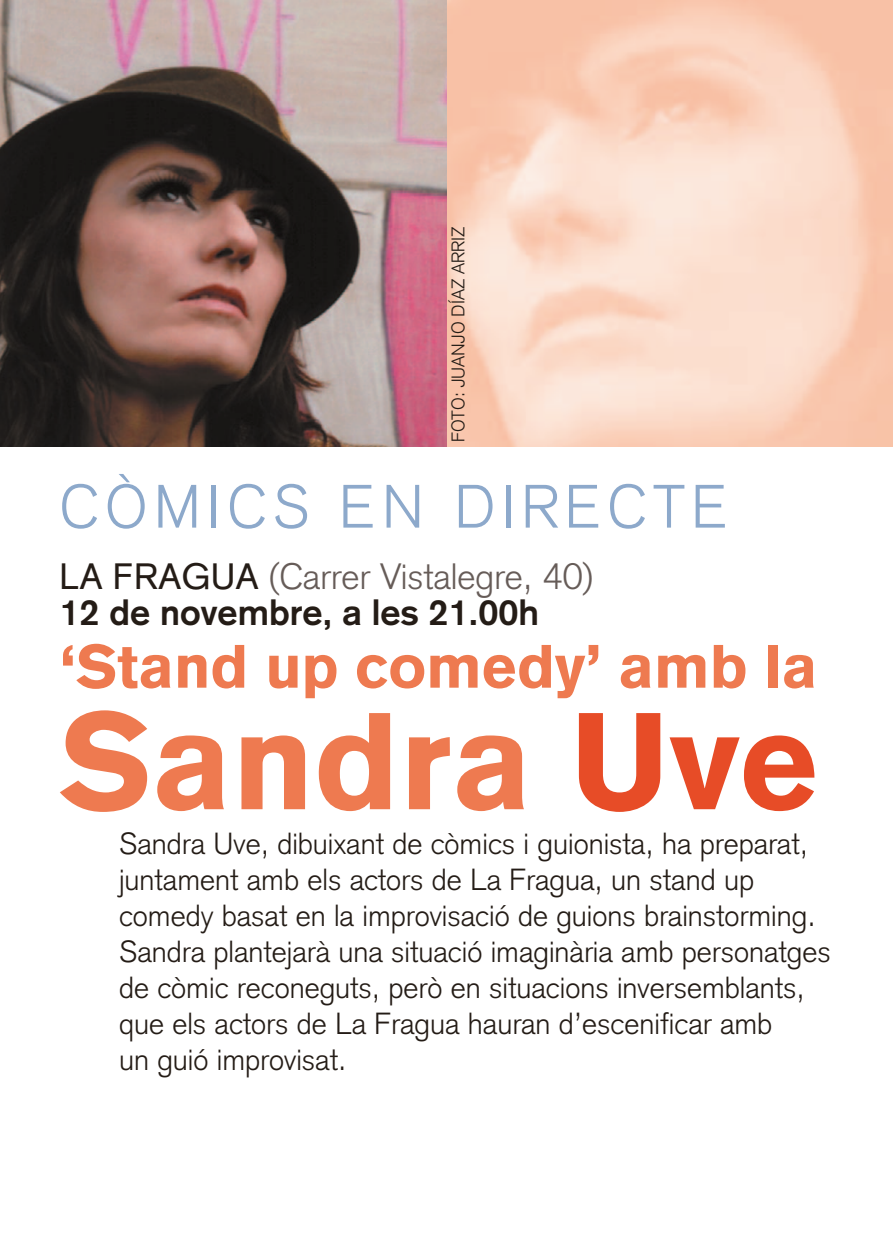
<style>
.page{position:relative;width:893px;height:1259px;background:#fff}
.page>*{position:absolute;margin:0;border:0;box-sizing:border-box;transform-origin:0 0}
.t1{font:900 135px "Akzidenz Grotesk";color:#ee7a50}
.t2{font:900 60px "Akzidenz Grotesk";color:#ee7a50}
.t3{font:300 60px "Akzidenz Grotesk";letter-spacing:.11em;color:#8da9cb}
.t4{font:700 36px/36px "Akzidenz Grotesk";color:#241c16}
.t5{font:300 30px/36px "Akzidenz Grotesk";color:#241c16}
.t6{font:300 18px "Akzidenz Grotesk";color:#241c16}
.s1{font-weight:400}
.s2{font-weight:300;color:#665c58}
.s3{color:#e74c27}
</style>
<div class="page">
<img style="left:446px;top:0;width:447px;height:446px">
<svg style="left:0;top:0;width:446px;height:446px;background:#7e6563"></svg>
<p class="t6" style="left:452px;top:442px;width:217px;rotate:-90deg">FOTO: JUANJO DÍAZ ARRIZ</p>
<h2 class="t3" style="left:60px;top:485px;width:669px">CÒMICS EN DIRECTE</h2>
<p class="t4" style="left:60px;top:561px;width:536px"><span class="s1">LA FRAGUA</span> <span class="s2">(Carrer Vistalegre, 40)<br></span>12 de novembre, a les 21.00h</p>
<h2 class="t2" style="left:60px;top:645px;width:759px">‘Stand up comedy’ amb la</h2>
<h1 class="t1" style="left:60px;top:713px;width:762px">Sandra <span class="s3">Uve</span></h1>
<p class="t5" style="left:119px;top:828px;width:713px">Sandra Uve, dibuixant de còmics i guionista, ha preparat, juntament amb els actors de La Fragua, un stand up comedy basat en la improvisació de guions brainstorming.<br>Sandra plantejarà una situació imaginària amb personatges de còmic reconeguts, però en situacions inversemblants, que els actors de La Fragua hauran d’escenificar amb<br>un guió improvisat.</p>
</div>
